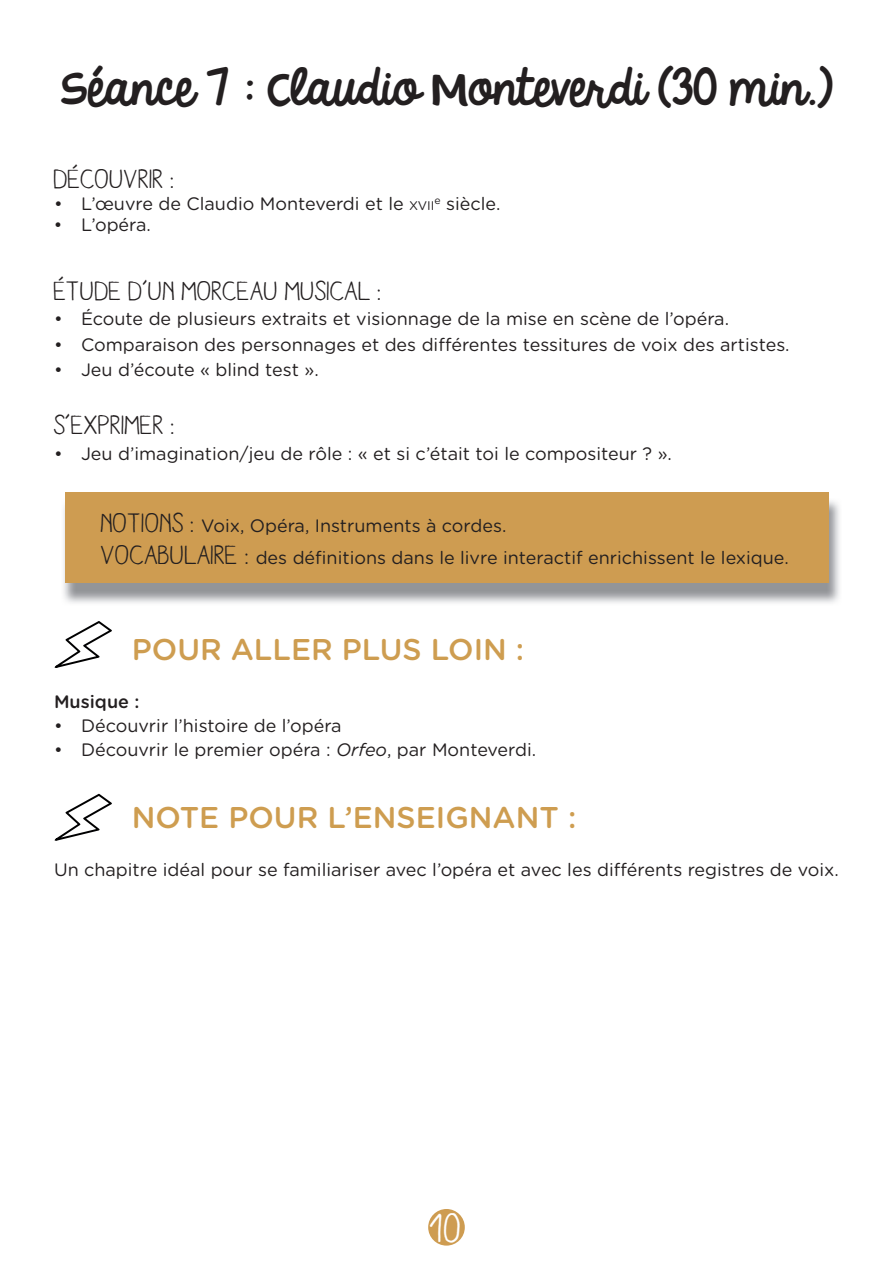
<style>
.page{position:relative;width:893px;height:1263px;background:#fff}
.page>*{position:absolute;margin:0;border:0;box-sizing:border-box;transform-origin:0 0}
.t1{font:45px "KG Always A Good Time";color:#231f20}
.t2{font:42px "Aracne";color:#fff}
.t3{font:500 30px "Gotham Rounded";color:#ce9d50}
.t4{font:27px "Aracne";color:#231f20}
.t5{font:18px/32.4px "Gotham Rounded";color:#231f20}
.t6{font:500 18px "Gotham Rounded";color:#231f20}
.s1{font-family:"KG Shadowofthe Day"}
.s2{font-size:12.6px}
.s3{font-family:"Aracne";font-size:27px}
.s4{font-style:italic}
</style>
<div class="page">
<div style="left:428px;top:1209px;width:37px;height:36px;background:#ce9c51;border-radius:50%"></div>
<img style="left:63px;top:498px;width:777px;height:105px">
<div style="left:65px;top:492px;width:763px;height:91px;background:#ce9c51"></div>
<svg style="left:54px;top:621px;width:58px;height:47px"></svg>
<svg style="left:54px;top:794px;width:58px;height:47px"></svg>
<h1 class="t1" style="left:60px;top:54px;width:775px"><span class="s1">S</span>éance 7 : <span class="s1">C</span>laudio <span class="s1">M</span>onteverdi (30 min.)</h1>
<h3 class="t4" style="left:54px;top:164px;width:122px">DÉCOUVRIR :</h3>
<p class="t5" style="left:54px;top:186px;width:448px">• L’œuvre de Claudio Monteverdi et le <span class="s2">XVII</span><sup>e</sup> siècle.</p>
<p class="t5" style="left:54px;top:208px;width:98px">• L’opéra.</p>
<h3 class="t4" style="left:54px;top:275px;width:329px">ÉTUDE D’UN MORCEAU MUSICAL :</h3>
<p class="t5" style="left:54px;top:302px;width:677px">• Écoute de plusieurs extraits et visionnage de la mise en scène de l’opéra.</p>
<p class="t5" style="left:54px;top:327px;width:737px">• Comparaison des personnages et des différentes tessitures de voix des artistes.</p>
<p class="t5" style="left:54px;top:353px;width:266px">• Jeu d’écoute « blind test ».</p>
<h3 class="t4" style="left:54px;top:410px;width:122px">S’EXPRIMER :</h3>
<p class="t5" style="left:54px;top:436px;width:619px">• Jeu d’imagination/jeu de rôle : « et si c’était toi le compositeur ? ».</p>
<p class="t5" style="left:101px;top:508px;width:689px"><span class="s3">NOTIONS :</span> Voix, Opéra, Instruments à cordes.<br><span class="s3">VOCABULAIRE :</span> des définitions dans le livre interactif enrichissent le lexique.</p>
<h3 class="t3" style="left:132px;top:628px;width:394px">POUR ALLER PLUS LOIN :</h3>
<p class="t6" style="left:54px;top:688px;width:87px">Musique :</p>
<p class="t5" style="left:54px;top:708px;width:289px">• Découvrir l’histoire de l’opéra</p>
<p class="t5" style="left:54px;top:732px;width:484px">• Découvrir le premier opéra : <span class="s4">Orfeo</span>, par Monteverdi.</p>
<h3 class="t3" style="left:132px;top:796px;width:446px">NOTE POUR L’ENSEIGNANT :</h3>
<p class="t5" style="left:54px;top:852px;width:786px">Un chapitre idéal pour se familiariser avec l’opéra et avec les différents registres de voix.</p>
<h2 class="t2" style="left:430px;top:1203px;width:33px">10</h2>
</div>
